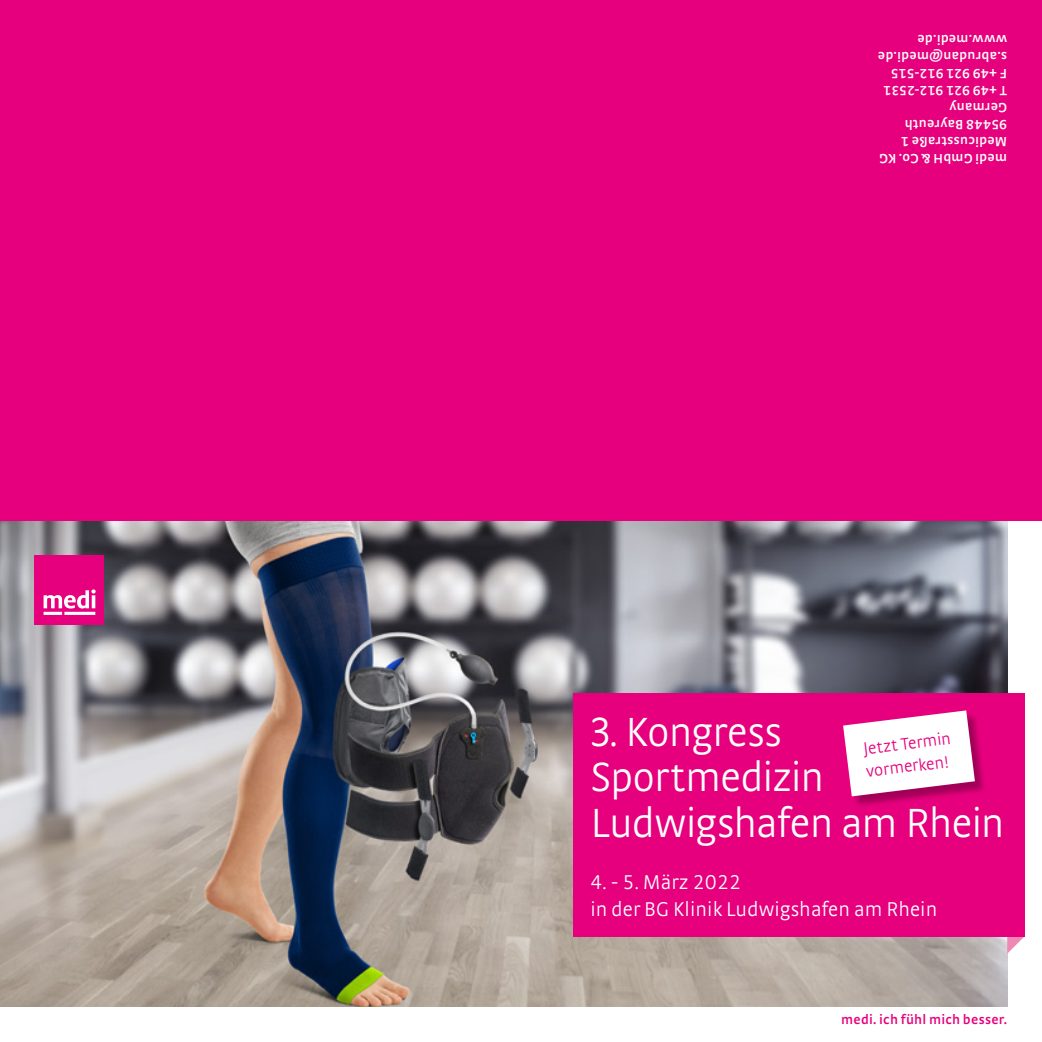
<style>
.page{position:relative;width:1042px;height:1042px;background:#fff}
.page>*{position:absolute;margin:0;border:0;box-sizing:border-box;transform-origin:0 0}
.t1{font:300 42.88px/45.5px "medi Strada Pro";letter-spacing:-.02em;color:#fff}
.t2{font:300 21px/27.1px "medi Strada Pro";letter-spacing:.005em;color:#fff}
.t3{font:300 17.5px/22.8px "medi Strada Pro";color:#e6007d}
.t4{font:600 14px/17.2px "medi Strada Pro";letter-spacing:.015em;color:#fff}
.t5{font:600 14px "medi Strada Pro";letter-spacing:.015em;color:#e6007d}
</style>
<div class="page">
<div style="left:0;top:0;width:1042px;height:521px;background:#e6007d"></div>
<img style="left:0;top:521px;width:1007px;height:485px">
<div style="left:35px;top:555px;width:69px;height:69px;background:#e6007d"></div>
<svg style="left:44px;top:589px;width:52px;height:26px"></svg>
<svg style="left:1007px;top:936px;width:17px;height:17px"></svg>
<div style="left:573px;top:693px;width:451px;height:243px;background:#e6007d"></div>
<div style="left:845px;top:712px;width:142px;height:96px;background:#000;opacity:.3"></div>
<svg style="left:843px;top:710px;width:132px;height:86px;background:#f4c6df"></svg>
<p class="t4" style="left:1007px;top:168px;width:131px;rotate:-180deg">medi GmbH &amp; Co. KG<br>Medicusstraße 1<br>95448 Bayreuth<br>Germany<br>T +49 921 912-2531<br>F +49 921 912-515 s.abrudan@medi.de www.medi.de</p>
<h1 class="t1" style="left:590px;top:708px;width:416px">3. Kongress<br>Sportmedizin<br>Ludwigshafen am Rhein</h1>
<h2 class="t2" style="left:590px;top:868px;width:348px">4. - 5. März 2022<br>in der BG Klinik Ludwigshafen am Rhein</h2>
<p class="t3" style="left:862px;top:737px;width:89px;rotate:-7deg">Jetzt Termin vormerken!</p>
<p class="t5" style="left:841px;top:1010px;width:168px">medi. ich fühl mich besser.</p>
</div>
